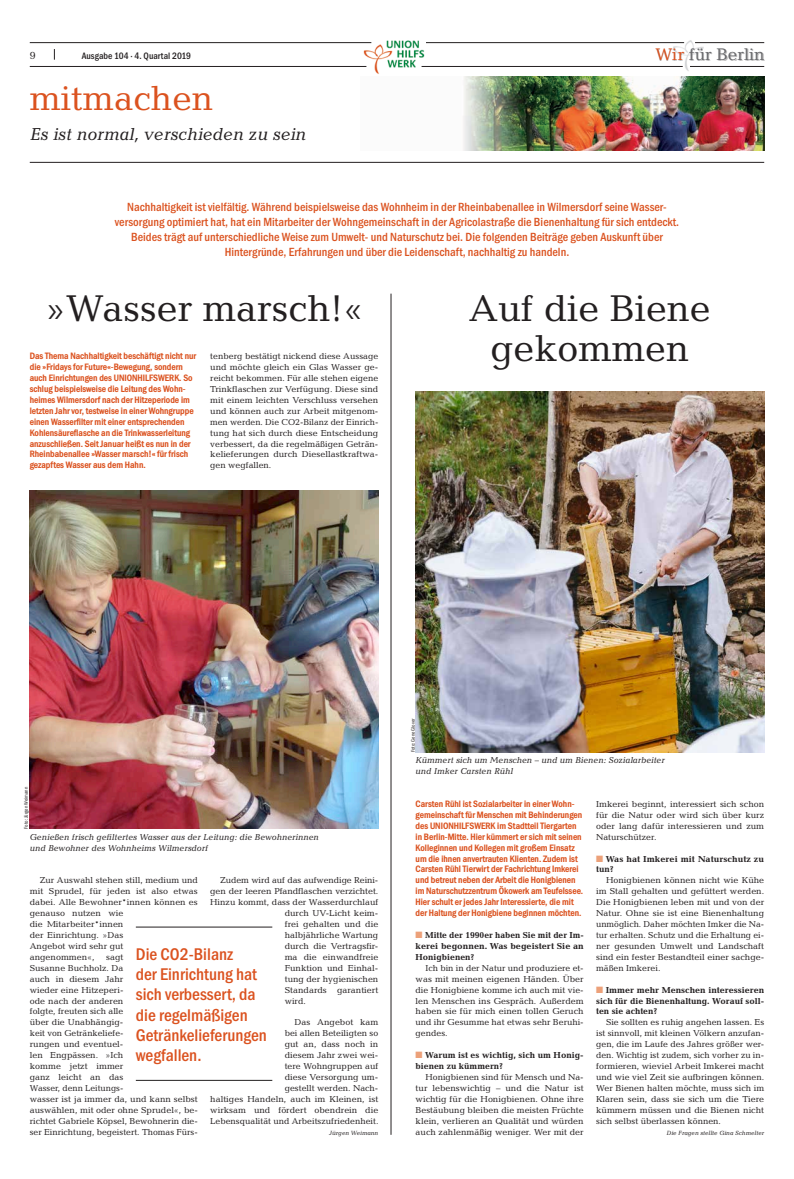
<style>
.page{position:relative;width:794px;height:1179px;background:#fff}
.page>*{position:absolute;margin:0;border:0;box-sizing:border-box;transform-origin:0 0}
.t1{font:37.62px/39.8px "Candida Std";color:#231f20;text-align:center}
.t2{font:35px "Candida Std";color:#db521f}
.t3{font:700 17.5px/20.1px "Franklin Gothic Cond";color:#db521f}
.t4{font:italic 17.5px "Candida Std";color:#231f20}
.t5{font:16.97px "Candida Std";color:#67686b}
.t6{font:700 12.25px/14.9px "Franklin Gothic Cond";color:#db521f;text-align:center}
.t7{font:10.5px "Candida Std";color:#231f20}
.t8{font:800 9.62px/10.9px "Franklin Gothic Cond";color:#db521f}
.t9{font:700 9.62px "Franklin Gothic Cond";color:#231f20}
.t10{font:8.75px/10.9px "Candida Std";color:#231f20;text-align:justify}
.t11{font:700 8.75px/10.9px "Candida Std";color:#231f20;text-align:justify}
.t12{font:italic 8.75px/10.9px "Candida Std";color:#231f20}
.t13{font:700 8.75px/10.9px "Candida Std";color:#231f20;scale:1.04 1}
.t14{font:italic 6.12px "Candida Std";color:#231f20}
.t15{font:5.25px "Franklin Gothic Cond";color:#231f20}
.s1{color:#db521f}
.s2{color:#eca17a}
</style>
<div class="page">
<img style="left:672px;top:40px;width:31px;height:31px">
<div style="left:655px;top:48px;width:109px;height:13px;background:#231f20;opacity:.3"></div>
<hr style="left:394px;top:42px;width:290px;height:1px;background:#231f20">
<hr style="left:695px;top:42px;width:69px;height:1px;background:#231f20">
<img style="left:362px;top:40px;width:64px;height:34px">
<hr style="left:30px;top:42px;width:341px;height:1px;background:#231f20">
<hr style="left:30px;top:66px;width:336px;height:1px;background:#231f20">
<hr style="left:421px;top:66px;width:261px;height:1px;background:#231f20">
<hr style="left:690px;top:66px;width:74px;height:1px;background:#231f20">
<img style="left:463px;top:76px;width:301px;height:75px">
<hr style="left:30px;top:162px;width:734px;height:1px;background:#231f20">
<hr style="left:391px;top:293px;width:1px;height:841px;background:#231f20">
<img style="left:30px;top:490px;width:348px;height:338px">
<img style="left:415px;top:392px;width:349px;height:360px">
<hr style="left:136px;top:926px;width:136px;height:1px;background:#231f20">
<hr style="left:136px;top:1079px;width:136px;height:1px;background:#231f20">
<p class="t7" style="left:30px;top:49px;width:7px">9</p>
<p class="t9" style="left:82px;top:50px;width:111px">Ausgabe 104 · 4. Quartal 2019</p>
<h3 class="t5" style="left:655px;top:45px;width:111px"><span class="s1">Wir</span> für Berlin</h3>
<h2 class="t2" style="left:30px;top:78px;width:185px">mitmachen</h2>
<h3 class="t4" style="left:30px;top:124px;width:278px">Es ist normal, verschieden zu sein</h3>
<p class="t6" style="left:115px;top:200px;width:565px">Nachhaltigkeit ist vielfältig. Während beispielsweise das Wohnheim in der Rheinbabenallee in Wilmersdorf seine Wasser&shy;versorgung optimiert hat, hat ein Mitarbeiter der Wohngemeinschaft in der Agricolastraße die Bienenhaltung für sich entdeckt.<br>Beides trägt auf unterschiedliche Weise zum Umwelt- und Naturschutz bei. Die folgenden Beiträge geben Auskunft über Hintergründe, Erfahrungen und über die Leidenschaft, nachhaltig zu handeln.</p>
<h1 class="t1" style="left:45px;top:288px;width:320px">»Wasser marsch!«</h1>
<p class="t8" style="left:30px;top:350px;width:168px">Das Thema Nachhaltigkeit beschäftigt nicht nur die »Fridays for Future«-Bewegung, sondern auch Einrichtungen des UNIONHILFSWERK. So schlug beispielsweise die Leitung des Wohn&shy;heimes Wilmersdorf nach der Hitzeperiode im letzten Jahr vor, testweise in einer Wohngruppe einen Wasserfilter mit einer entsprechenden Kohlensäureflasche an die Trinkwasserleitung anzuschließen. Seit Januar heißt es nun in der Rheinbabenallee »Wasser marsch!« für frisch gezapftes Wasser aus dem Hahn.</p>
<p class="t10" style="left:210px;top:350px;width:170px">tenberg bestätigt nickend diese Aussage und möchte gleich ein Glas Wasser ge&shy;reicht bekommen. Für alle stehen eigene Trinkflaschen zur Verfügung. Diese sind mit einem leichten Verschluss versehen und können auch zur Arbeit mitgenom&shy;men werden. Die CO2-Bilanz der Einrich&shy;tung hat sich durch diese Entscheidung verbessert, da die regelmäßigen Geträn&shy;kelieferungen durch Diesellastkraftwa&shy;gen wegfallen.</p>
<h1 class="t1" style="left:469px;top:288px;width:243px">Auf die Biene gekommen</h1>
<p class="t15" style="left:23px;top:828px;width:43px;rotate:-90deg">Foto: Jürgen Weimann</p>
<p class="t12" style="left:30px;top:831px;width:290px">Genießen frisch gefiltertes Wasser aus der Leitung: die Bewohnerinnen und Bewohner des Wohnheims Wilmersdorf</p>
<p class="t10" style="left:220px;top:874px;width:160px">Zudem wird auf das aufwendige Reini-</p>
<p class="t10" style="left:210px;top:885px;width:170px">gen der leeren Pfandflaschen verzichtet.</p>
<p class="t10" style="left:210px;top:896px;width:170px">Hinzu kommt, dass der Wasserdurchlauf</p>
<p class="t10" style="left:285px;top:907px;width:95px">durch UV-Licht keim-</p>
<p class="t10" style="left:285px;top:918px;width:95px">frei gehalten und die</p>
<p class="t10" style="left:285px;top:929px;width:95px">halbjährliche Wartung</p>
<p class="t10" style="left:285px;top:940px;width:95px">durch die Vertragsfir-</p>
<p class="t10" style="left:285px;top:951px;width:95px">ma die einwandfreie</p>
<p class="t10" style="left:285px;top:962px;width:95px">Funktion und Einhal-</p>
<p class="t10" style="left:285px;top:973px;width:95px">tung der hygienischen</p>
<p class="t10" style="left:285px;top:983px;width:95px">Standards garantiert</p>
<p class="t10" style="left:285px;top:994px;width:23px">wird.</p>
<p class="t10" style="left:210px;top:1016px;width:170px;text-align:right">Das Angebot kam<br>bei allen Beteiligten so<br>gut an, dass noch in<br>diesem Jahr zwei wei-<br>tere Wohngruppen auf<br>diese Versorgung um-<br>gestellt werden. Nach-<br>haltiges Handeln, auch im Kleinen, ist wirksam und fördert obendrein die<br>Lebensqualität und Arbeitszufriedenheit.</p>
<p class="t14" style="left:329px;top:1128px;width:51px">Jürgen Weimann</p>
<p class="t10" style="left:30px;top:874px;width:170px;text-align:left;text-indent:10px">Zur Auswahl stehen still, medium und mit Sprudel, für jeden ist also etwas dabei. Alle Bewohner*innen können es genauso nutzen wie<br>die Mitarbeiter*innen<br>der Einrichtung. »Das<br>Angebot wird sehr gut<br>angenommen«,</p>
<h3 class="t3" style="left:136px;top:944px;width:133px">Die CO2-Bilanz<br>der Einrichtung hat sich verbessert, da die regelmäßigen<br>Getränkelieferungen wegfallen.</h3>
<p class="t10" style="left:30px;top:951px;width:170px;text-align:left;text-indent:76px">sagt<br>Susanne Buchholz. Da<br>auch in diesem Jahr<br>wieder eine Hitzeperi-<br>ode nach der anderen<br>folgte, freuten sich alle<br>über die Unabhängig-<br>keit von Getränkeliefe-<br>rungen und eventuel-<br>len Engpässen. »Ich<br>komme jetzt immer<br>ganz leicht an das<br>Wasser, denn Leitungs-<br>wasser ist ja immer da, und kann selbst auswählen, mit oder ohne Sprudel«, be&shy;richtet Gabriele Köpsel, Bewohnerin die&shy;ser Einrichtung, begeistert. Thomas Fürs-</p>
<p class="t15" style="left:410px;top:752px;width:35px;rotate:-90deg">Foto: Gene Glover</p>
<p class="t12" style="left:415px;top:754px;width:251px">Kümmert sich um Menschen – und um Bienen: Sozialarbeiter und Imker Carsten Rühl</p>
<p class="t8" style="left:415px;top:798px;width:169px">Carsten Rühl ist Sozialarbeiter in einer Wohn&shy;gemeinschaft für Menschen mit Behinderungen des UNIONHILFSWERK im Stadtteil Tiergarten in Berlin-Mitte. Hier kümmert er sich mit seinen Kolleginnen und Kollegen mit großem Einsatz um die ihnen anvertrauten Klienten. Zudem ist Carsten Rühl Tierwirt der Fachrichtung Imkerei und betreut neben der Arbeit die Honigbienen im Naturschutzzentrum Ökowerk am Teufelssee.<br>Hier schult er jedes Jahr Interessierte, die mit der Haltung der Honigbiene beginnen möchten.</p>
<p class="t11" style="left:415px;top:929px;width:170px"><span class="s2">■</span> Mitte der 1990er haben Sie mit der Im&shy;kerei begonnen. Was begeistert Sie an Honigbienen?</p>
<p class="t10" style="left:415px;top:962px;width:170px;text-indent:10px">Ich bin in der Natur und produziere et&shy;was mit meinen eigenen Händen. Über die Honigbiene komme ich auch mit vie&shy;len Menschen ins Gespräch. Außerdem haben sie für mich einen tollen Geruch und ihr Gesumme hat etwas sehr Beruhi&shy;gendes.</p>
<p class="t11" style="left:415px;top:1049px;width:170px"><span class="s2">■</span> Warum ist es wichtig, sich um Honig&shy;bienen zu kümmern?</p>
<p class="t10" style="left:415px;top:1071px;width:170px;text-indent:10px">Honigbienen sind für Mensch und Na&shy;tur lebenswichtig – und die Natur ist wichtig für die Honigbienen. Ohne ihre Bestäubung bleiben die meisten Früchte klein, verlieren an Qualität und würden auch zahlenmäßig weniger. Wer mit der</p>
<p class="t10" style="left:596px;top:798px;width:170px">Imkerei beginnt, interessiert sich schon für die Natur oder wird sich über kurz oder lang dafür interessieren und zum Naturschützer.</p>
<p class="t13" style="left:596px;top:852px;width:163px"><span class="s2">■</span> Was hat Imkerei mit Naturschutz zu tun?</p>
<p class="t10" style="left:596px;top:874px;width:170px;text-indent:10px">Honigbienen können nicht wie Kühe im Stall gehalten und gefüttert werden.<br>Die Honigbienen leben mit und von der Natur. Ohne sie ist eine Bienenhaltung unmöglich. Daher möchten Imker die Na&shy;tur erhalten. Schutz und die Erhaltung ei&shy;ner gesunden Umwelt und Landschaft sind ein fester Bestandteil einer sachge&shy;mäßen Imkerei.</p>
<p class="t11" style="left:596px;top:983px;width:170px"><span class="s2">■</span> Immer mehr Menschen interessieren sich für die Bienenhaltung. Worauf soll&shy;ten sie achten?</p>
<p class="t10" style="left:596px;top:1016px;width:170px;text-indent:10px">Sie sollten es ruhig angehen lassen. Es ist sinnvoll, mit kleinen Völkern anzufan&shy;gen, die im Laufe des Jahres größer wer&shy;den. Wichtig ist zudem, sich vorher zu in&shy;formieren, wieviel Arbeit Imkerei macht und wie viel Zeit sie aufbringen können.<br>Wer Bienen halten möchte, muss sich im Klaren sein, dass sie sich um die Tiere kümmern müssen und die Bienen nicht sich selbst überlassen können.</p>
<p class="t14" style="left:666px;top:1128px;width:99px">Die Fragen stellte Gina Schmelter</p>
</div>
